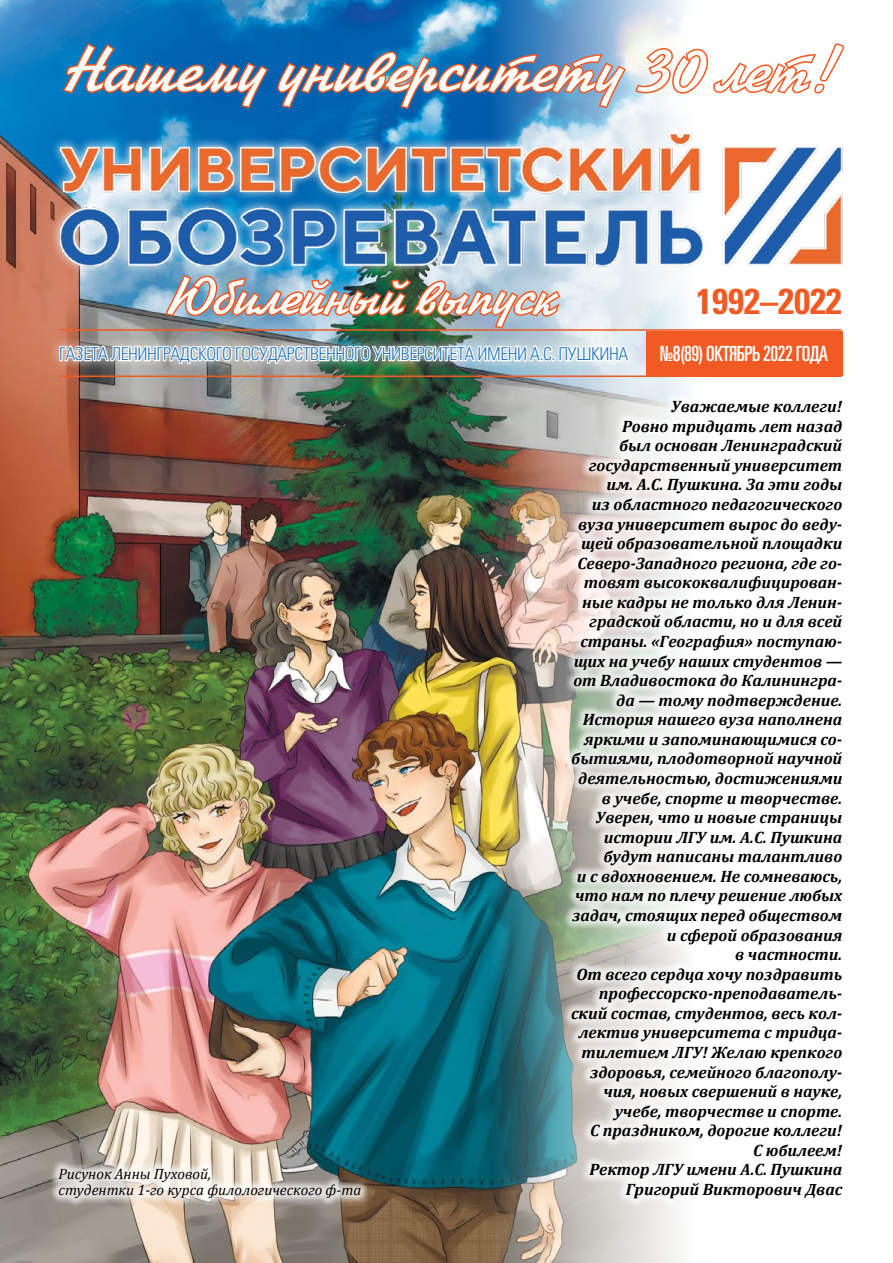
<style>
.page{position:relative;width:893px;height:1263px;background:#fff}
.page>*{position:absolute;margin:0;border:0;box-sizing:border-box;transform-origin:0 0}
.t1{font:66px "Zhikharev";color:#fff}
.t2{font:55.5px "Zhikharev";color:#fff}
.t3{font:36px "Univers LTCYR 67 Bold Cond";color:#f15a22}
.t4{font:21px "Univers LTCYR 59 Ult Cond";letter-spacing:-.025em;color:#fff}
.t5{font:17.7px "Univers LTCYR 47 Light Cond";letter-spacing:-.025em;color:#2173ba}
.t6{font:italic 700 16.5px/19.5px "Cambria";color:#000;text-align:right}
.t7{font:italic 15px/16.2px "Cambria";color:#000}
</style>
<div class="page">
<img style="left:0;top:0;width:687px;height:1263px">
<div style="left:50px;top:336px;width:588px;height:38px;background:#fff;opacity:.75"></div>
<img style="left:39px;top:131px;width:804px;height:154px">
<hr style="left:60px;top:329px;width:782px;height:2px;background:#f15a22">
<hr style="left:59px;top:375px;width:783px;height:2px;background:#f15a22">
<div style="left:646px;top:331px;width:196px;height:44px;background:#f15a22"></div>
<div style="left:562px;top:391px;width:290px;height:817px;background:#fff;opacity:.75"></div>
<svg style="left:61px;top:41px;width:209px;height:69px;background:#396691"></svg>
<img style="left:276px;top:41px;width:569px;height:101px">
<img style="left:58px;top:273px;width:573px;height:143px">
<div style="left:49px;top:1158px;width:322px;height:50px;background:#fff;opacity:.75"></div>
<h1 class="t1" style="left:60px;top:32px;width:776px">Нашему университету 30 лет!</h1>
<h2 class="t2" style="left:165px;top:265px;width:392px">Юбилейный выпуск</h2>
<h3 class="t3" style="left:696px;top:279px;width:147px">1992–2022</h3>
<p class="t5" style="left:59px;top:342px;width:571px">Газета Ленинградского государственного университета имени А.С. Пушкина</p>
<p class="t4" style="left:660px;top:339px;width:170px">№8(89) октябрь 2022 года</p>
<p class="t6" style="left:571px;top:396px;width:273px">Уважаемые коллеги!<br>Ровно тридцать лет назад<br>был основан Ленинградский государственный университет им. А.С. Пушкина. За эти годы<br>из областного педагогического вуза университет вырос до веду&shy;щей образовательной площадки<br>Северо-Западного региона, где го&shy;товят высококвалифицирован&shy;ные кадры не только для Ленин&shy;градской области, но и для всей страны. «География» поступаю&shy;щих на учебу наших студентов — от Владивостока до Калинингра&shy;да — тому подтверждение.<br>История нашего вуза наполнена яркими и запоминающимися со&shy;бытиями, плодотворной научной деятельностью, достижениями в учебе, спорте и творчестве.<br>Уверен, что и новые страницы истории ЛГУ им. А.С. Пушкина будут написаны талантливо<br>и с вдохновением. Не сомневаюсь, что нам по плечу решение любых задач, стоящих перед обществом и сферой образования<br>в частности.<br>От всего сердца хочу поздравить профессорско-преподаватель&shy;ский состав, студентов, весь кол&shy;лектив университета с тридца&shy;тилетием ЛГУ! Желаю крепкого здоровья, семейного благополу&shy;чия, новых свершений в науке, учебе, творчестве и спорте.<br>С праздником, дорогие коллеги!<br>С юбилеем!<br>Ректор ЛГУ имени А.С. Пушкина<br>Григорий Викторович Двас</p>
<p class="t7" style="left:59px;top:1165px;width:304px">Рисунок Анны Пуховой,<br>студентки 1-го курса филологического ф-та</p>
</div>
